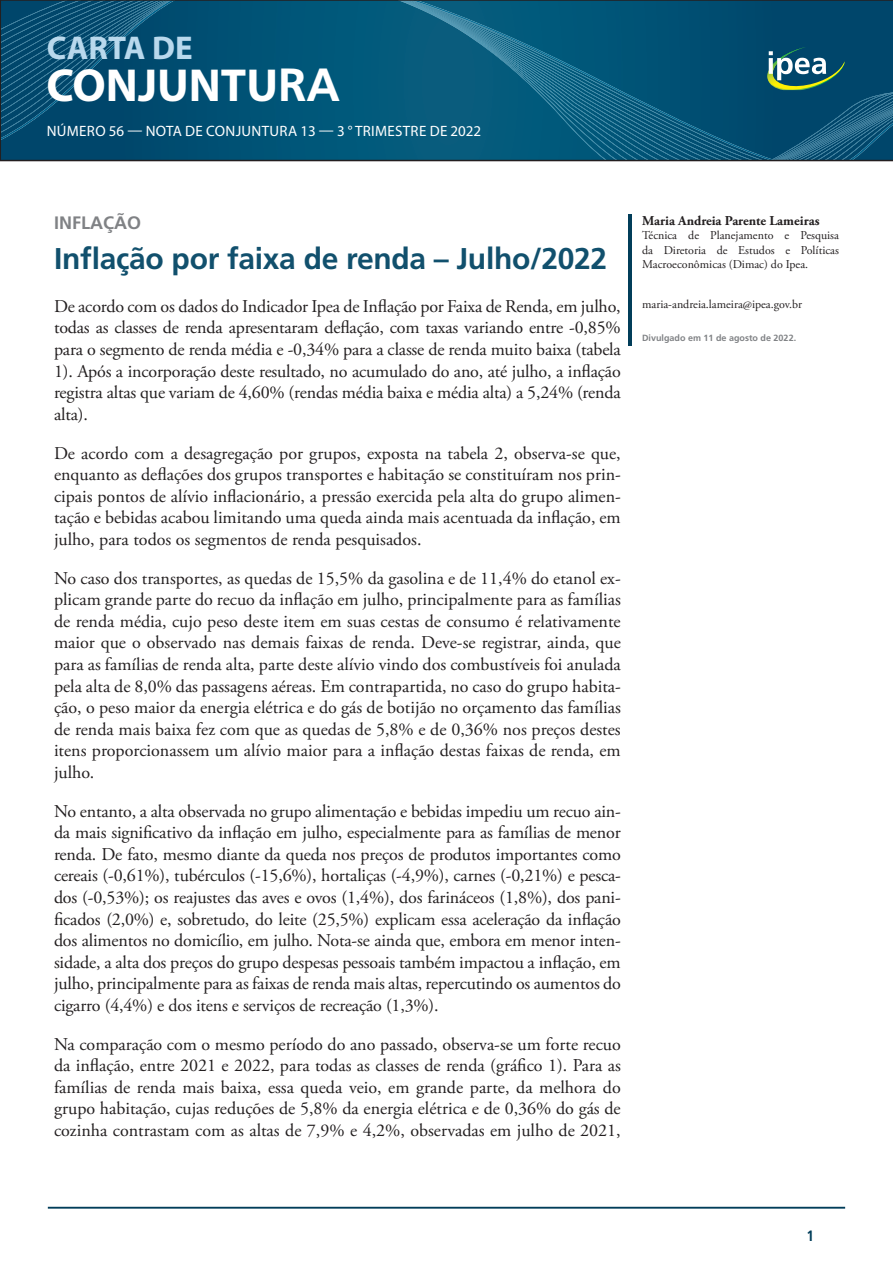
<style>
.page{position:relative;width:893px;height:1263px;background:#fff}
.page>*{position:absolute;margin:0;border:0;box-sizing:border-box;transform-origin:0 0}
.t1{font:700 46.5px "Myriad Pro";color:#fff}
.t2{font:700 33px "Myriad Pro";color:#b9d9ed}
.titulo-principal{font:700 30px "Frutiger LT Pro";letter-spacing:-.01em;color:#11506d}
.corpo_de_texto{font:18px/21.6px "Adobe Garamond Pro";color:#231f20;text-align:justify}
.titulo-sessao{font:700 18px "Frutiger LT Pro";color:#808285}
.t3{font:15px "Myriad Pro";letter-spacing:.02em;color:#fff}
.t4{font:700 condensed 15px "Frutiger LT Pro";color:#013d59}
.nome_autor{font:700 13.5px "Adobe Garamond Pro";color:#231f20}
.cargo_autor{font:12px/14.4px "Adobe Garamond Pro";color:#231f20;text-align:justify}
.email_autor{font:12px "Adobe Garamond Pro";color:#231f20}
.email_autor-2{font:700 9px "Frutiger LT Pro";color:#808285}
.s1{font-family:"Frutiger LT Pro"}
</style>
<div class="page">
<svg style="left:0;top:0;width:893px;height:161px;background:#065476"></svg>
<hr style="left:48px;top:1207px;width:797px;height:1px;background:#013d59">
<img style="left:766px;top:47px;width:78px;height:44px">
<svg style="left:769px;top:51px;width:57px;height:29px"></svg>
<hr style="left:628px;top:214px;width:3px;height:131px;background:#013d59">
<h2 class="t2" style="left:47px;top:27px;width:147px">CARTA DE</h2>
<h1 class="t1" style="left:46px;top:55px;width:295px">CONJUNTU<span class="s1">RA</span></h1>
<p class="t3" style="left:47px;top:122px;width:436px">NÚMERO 56 — NOTA DE CONJUNTURA 13 — 3 ° TRIMESTRE DE 2022</p>
<p class="titulo-sessao" style="left:54px;top:212px;width:88px">INFLAÇÃO</p>
<p class="titulo-principal" style="left:54px;top:241px;width:555px">Inflação por faixa de renda – Julho/2022</p>
<p class="corpo_de_texto" style="left:54px;top:296px;width:568px">De acordo com os dados do Indicador Ipea de Inflação por Faixa de Renda, em julho, todas as classes de renda apresentaram deflação, com taxas variando entre -0,85% para o segmento de renda média e -0,34% para a classe de renda muito baixa (tabela 1). Após a incorporação deste resultado, no acumulado do ano, até julho, a inflação registra altas que variam de 4,60% (rendas média baixa e média alta) a 5,24% (renda alta).</p>
<p class="corpo_de_texto" style="left:54px;top:443px;width:568px">De acordo com a desagregação por grupos, exposta na tabela 2, observa-se que, enquanto as deflações dos grupos transportes e habitação se constituíram nos prin&shy;cipais pontos de alívio inflacionário, a pressão exercida pela alta do grupo alimen&shy;tação e bebidas acabou limitando uma queda ainda mais acentuada da inflação, em julho, para todos os segmentos de renda pesquisados.</p>
<p class="corpo_de_texto" style="left:54px;top:568px;width:568px">No caso dos transportes, as quedas de 15,5% da gasolina e de 11,4% do etanol ex&shy;plicam grande parte do recuo da inflação em julho, principalmente para as famílias de renda média, cujo peso deste item em suas cestas de consumo é relativamente maior que o observado nas demais faixas de renda. Deve-se registrar, ainda, que para as famílias de renda alta, parte deste alívio vindo dos combustíveis foi anulada pela alta de 8,0% das passagens aéreas. Em contrapartida, no caso do grupo habita&shy;ção, o peso maior da energia elétrica e do gás de botijão no orçamento das famílias de renda mais baixa fez com que as quedas de 5,8% e de 0,36% nos preços destes itens proporcionassem um alívio maior para a inflação destas faixas de renda, em julho.</p>
<p class="corpo_de_texto" style="left:54px;top:801px;width:568px">No entanto, a alta observada no grupo alimentação e bebidas impediu um recuo ain&shy;da mais significativo da inflação em julho, especialmente para as famílias de menor renda. De fato, mesmo diante da queda nos preços de produtos importantes como cereais (-0,61%), tubérculos (-15,6%), hortaliças (-4,9%), carnes (-0,21%) e pesca&shy;dos (-0,53%); os reajustes das aves e ovos (1,4%), dos farináceos (1,8%), dos pani&shy;ficados (2,0%) e, sobretudo, do leite (25,5%) explicam essa aceleração da inflação dos alimentos no domicílio, em julho. Nota-se ainda que, embora em menor inten&shy;sidade, a alta dos preços do grupo despesas pessoais também impactou a inflação, em julho, principalmente para as faixas de renda mais altas, repercutindo os aumentos do cigarro (4,4%) e dos itens e serviços de recreação (1,3%).</p>
<p class="corpo_de_texto" style="left:54px;top:1034px;width:568px">Na comparação com o mesmo período do ano passado, observa-se um forte recuo da inflação, entre 2021 e 2022, para todas as classes de renda (gráfico 1). Para as famílias de renda mais baixa, essa queda veio, em grande parte, da melhora do grupo habitação, cujas reduções de 5,8% da energia elétrica e de 0,36% do gás de cozinha contrastam com as altas de 7,9% e 4,2%, observadas em julho de 2021,</p>
<p class="nome_autor" style="left:642px;top:213px;width:179px">Maria Andreia Parente Lameiras</p>
<p class="cargo_autor" style="left:642px;top:229px;width:198px">Técnica de Planejamento e Pesquisa da Diretoria de Estudos e Políticas Macroeconômicas (Dimac) do Ipea.</p>
<p class="email_autor" style="left:642px;top:297px;width:161px">maria-andreia.lameira@ipea.gov.br</p>
<p class="email_autor-2" style="left:642px;top:332px;width:156px">Divulgado em 11 de agosto de 2022.</p>
<p class="t4" style="left:807px;top:1227px;width:9px">1</p>
</div>
